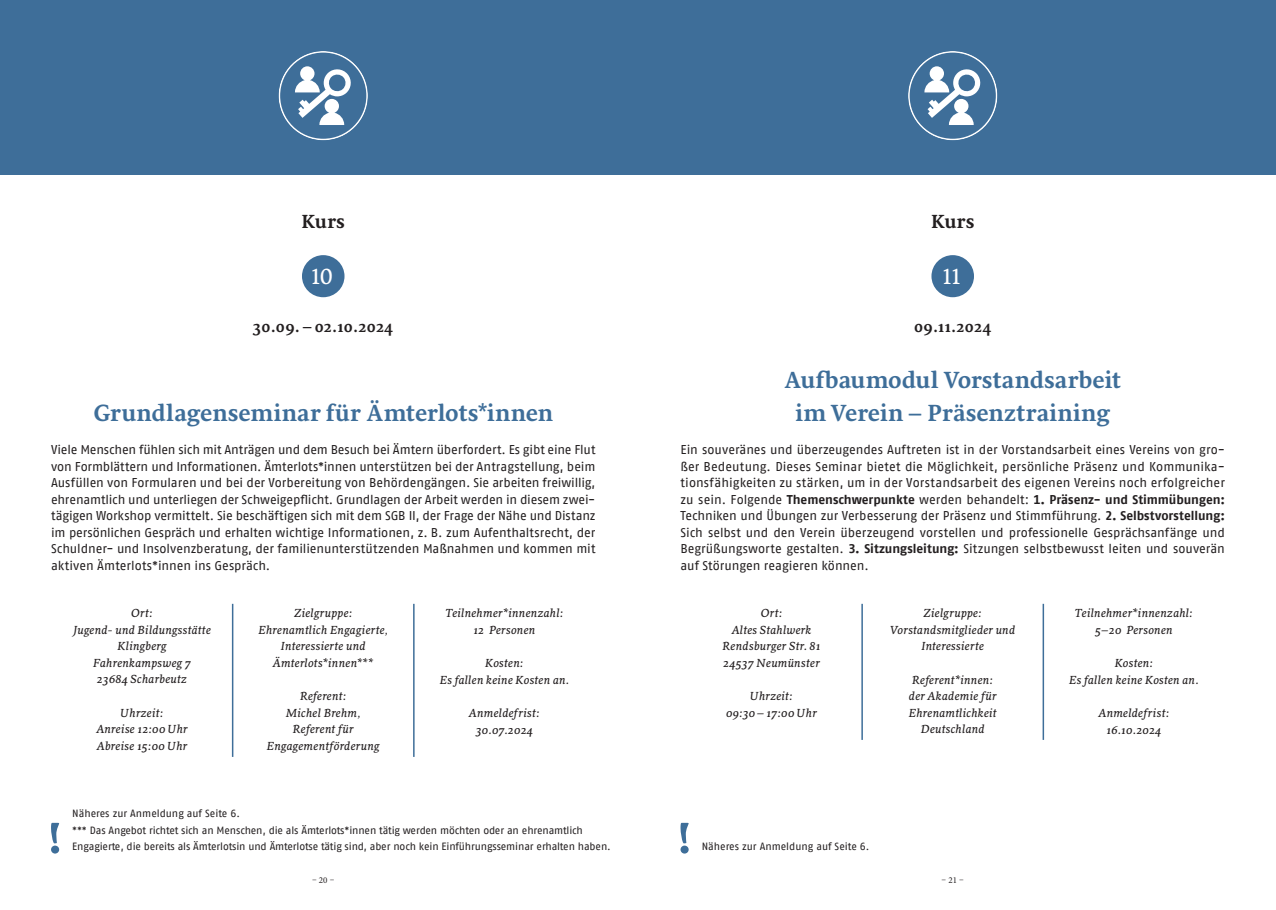
<style>
.page{position:relative;width:1276px;height:910px;background:#fff}
.page>*{position:absolute;margin:0;border:0;box-sizing:border-box;transform-origin:0 0}
.t1{font:700 24px/33px "Sirba";color:#3e6e99;text-align:center}
.t2{font:22.5px "Sirba";color:#fff}
.t3{font:700 19.5px "Sirba";letter-spacing:.01em;color:#231f20}
.t4{font:700 16.5px "Sirba";letter-spacing:-.005em;color:#231f20}
.t5{font:12.75px/16.5px "AWO Fago Office";letter-spacing:-.005em;color:#231f20;text-align:justify}
.t6{font:italic 12px/16.5px "Sirba";letter-spacing:.015em;color:#231f20;text-align:center}
.t7{font:10.5px/16.5px "AWO Fago Office";letter-spacing:-.01em;color:#231f20}
.t8{font:9px "Minion Pro";color:#231f20}
.s1{font-weight:700}
</style>
<div class="page">
<div style="left:638px;top:0;width:638px;height:174px;background:#3e6e99"></div>
<div style="left:0;top:0;width:638px;height:174px;background:#3e6e99"></div>
<svg style="left:908px;top:51px;width:89px;height:89px"></svg>
<svg style="left:279px;top:51px;width:89px;height:89px"></svg>
<svg style="left:51px;top:822px;width:8px;height:32px"></svg>
<hr style="left:232px;top:604px;width:1px;height:153px;background:#3e6e99">
<hr style="left:413px;top:604px;width:1px;height:153px;background:#3e6e99">
<div style="left:302px;top:255px;width:42px;height:42px;background:#3e6e99;border-radius:50%"></div>
<svg style="left:680px;top:822px;width:8px;height:32px"></svg>
<hr style="left:861px;top:604px;width:2px;height:136px;background:#3e6e99">
<hr style="left:1042px;top:604px;width:2px;height:136px;background:#3e6e99">
<div style="left:931px;top:255px;width:43px;height:42px;background:#3e6e99;border-radius:50%"></div>
<h3 class="t3" style="left:302px;top:206px;width:45px">Kurs</h3>
<h3 class="t3" style="left:931px;top:206px;width:45px">Kurs</h3>
<h2 class="t2" style="left:311px;top:260px;width:23px">10</h2>
<p class="t4" style="left:253px;top:313px;width:142px">30.09.–02.10.2024</p>
<h1 class="t1" style="left:93px;top:397px;width:461px">Grundlagenseminar für Ämterlots*innen</h1>
<p class="t5" style="left:51px;top:441px;width:546px">Viele Menschen fühlen sich mit Anträgen und dem Besuch bei Ämtern überfordert. Es gibt eine Flut von Formblättern und Informationen. Ämterlots*innen unterstützen bei der Antragstellung, beim Ausfüllen von Formularen und bei der Vorbereitung von Behördengängen. Sie arbeiten freiwillig, ehrenamtlich und unterliegen der Schweigepflicht. Grundlagen der Arbeit werden in diesem zwei&shy;tägigen Workshop vermittelt. Sie beschäftigen sich mit dem SGB II, der Frage der Nähe und Distanz im persönlichen Gespräch und erhalten wichtige Informationen, z. B. zum Aufenthaltsrecht, der Schuldner- und Insolvenzberatung, der familienunterstützenden Maßnahmen und kommen mit aktiven Ämterlots*innen ins Gespräch.</p>
<p class="t6" style="left:73px;top:604px;width:139px">Ort:<br>Jugend- und Bildungsstätte<br>Klingberg<br>Fahrenkampsweg 7<br>23684 Scharbeutz</p>
<p class="t6" style="left:96px;top:704px;width:93px">Uhrzeit:<br>Anreise 12:00 Uhr<br>Abreise 15:00 Uhr</p>
<p class="t6" style="left:258px;top:604px;width:131px">Zielgruppe:<br>Ehrenamtlich Engagierte,<br>Interessierte und<br>Ämterlots*innen***</p>
<p class="t6" style="left:267px;top:687px;width:114px">Referent:<br>Michel Brehm,<br>Referent für<br>Engagementförderung</p>
<p class="t6" style="left:445px;top:604px;width:120px">Teilnehmer*innenzahl:<br>12 Personen</p>
<p class="t6" style="left:440px;top:654px;width:131px">Kosten:<br>Es fallen keine Kosten an.</p>
<p class="t6" style="left:469px;top:704px;width:72px">Anmeldefrist:<br>30.07.2024</p>
<p class="t7" style="left:72px;top:805px;width:540px">Näheres zur Anmeldung auf Seite 6.<br>*** Das Angebot richtet sich an Menschen, die als Ämterlots*innen tätig werden möchten oder an ehrenamtlich<br>Engagierte, die bereits als Ämterlotsin und Ämterlotse tätig sind, aber noch kein Einführungsseminar erhalten haben.</p>
<h2 class="t2" style="left:942px;top:260px;width:20px">11</h2>
<p class="t4" style="left:914px;top:313px;width:79px">09.11.2024</p>
<h1 class="t1" style="left:784px;top:364px;width:338px">Aufbaumodul Vorstandsarbeit im Verein – Präsenztraining</h1>
<p class="t5" style="left:680px;top:441px;width:546px">Ein souveränes und überzeugendes Auftreten ist in der Vorstandsarbeit eines Vereins von gro&shy;ßer Bedeutung. Dieses Seminar bietet die Möglichkeit, persönliche Präsenz und Kommunika&shy;tionsfähigkeiten zu stärken, um in der Vorstandsarbeit des eigenen Vereins noch erfolgreicher zu sein. Folgende <span class="s1">Themenschwerpunkte</span> werden behandelt: <span class="s1">1. Präsenz- und Stimmübungen:<br></span>Techniken und Übungen zur Verbesserung der Präsenz und Stimmführung. <span class="s1">2. Selbstvorstellung:<br></span>Sich selbst und den Verein überzeugend vorstellen und professionelle Gesprächsanfänge und Begrüßungsworte gestalten. <span class="s1">3. Sitzungsleitung:</span> Sitzungen selbstbewusst leiten und souverän auf Störungen reagieren können.</p>
<p class="t6" style="left:722px;top:604px;width:99px">Ort:<br>Altes Stahlwerk<br>Rendsburger Str. 81<br>24537 Neumünster</p>
<p class="t6" style="left:726px;top:687px;width:92px">Uhrzeit:<br>09:30–17:00 Uhr</p>
<p class="t6" style="left:890px;top:604px;width:126px">Zielgruppe:<br>Vorstandsmitglieder und<br>Interessierte</p>
<p class="t6" style="left:908px;top:671px;width:89px">Referent*innen: der Akademie für<br>Ehrenamtlichkeit<br>Deutschland</p>
<p class="t7" style="left:702px;top:838px;width:169px">Näheres zur Anmeldung auf Seite 6.</p>
<p class="t6" style="left:1075px;top:604px;width:120px">Teilnehmer*innenzahl:<br>5–20 Personen</p>
<p class="t6" style="left:1069px;top:654px;width:131px">Kosten:<br>Es fallen keine Kosten an.</p>
<p class="t6" style="left:1098px;top:704px;width:72px">Anmeldefrist:<br>16.10.2024</p>
<p class="t8" style="left:312px;top:874px;width:24px">– 20 –</p>
<p class="t8" style="left:941px;top:874px;width:24px">– 21 –</p>
</div>
